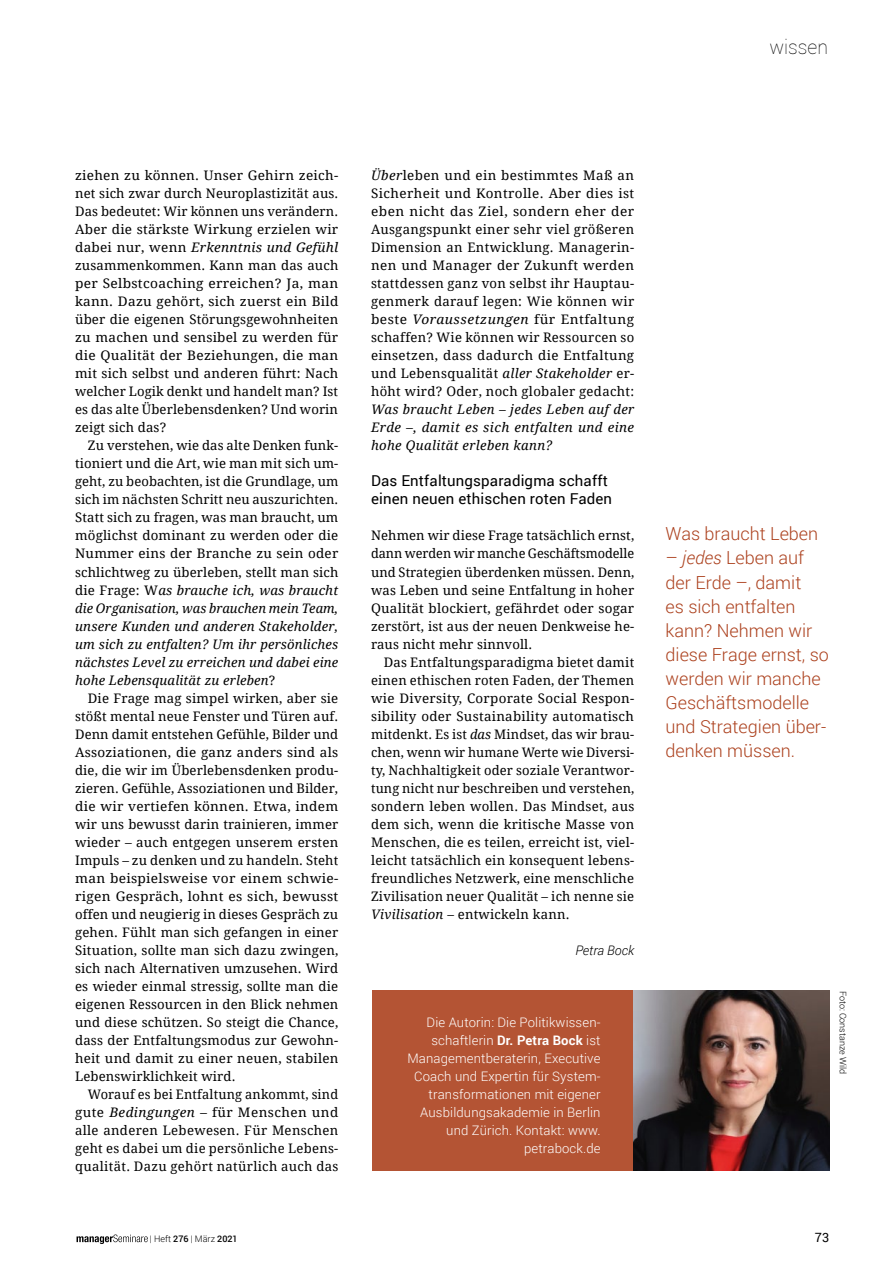
<style>
.page{position:relative;width:893px;height:1263px;background:#fff}
.page>*{position:absolute;margin:0;border:0;box-sizing:border-box;transform-origin:0 0}
.t1{font:100 19.5px "Roboto";color:#000}
.t2{font:300 18px/24px "Roboto";color:#ac411e}
.t3{font:15px/18px "Roboto";letter-spacing:.01em;color:#000}
.t4{font:13.2px/18px "Droid Serif";letter-spacing:.015em;color:#000;text-align:justify}
.t5{font:300 13.2px/18px "Roboto";letter-spacing:.01em;color:#fff;text-align:right}
.t6{font:italic 13.2px/18px "Droid Serif";letter-spacing:.03em;color:#000;text-align:justify}
.t7{font:italic 300 13.2px "Roboto";color:#000}
.t8{font:12.75px "Roboto";color:#000}
.t9{font:300 9px "Roboto";color:#000}
.s1{font-style:italic}
.s2{font-weight:700}
.s3{font-weight:500}
</style>
<div class="page">
<svg style="left:77px;top:1234px;width:71px;height:10px"></svg>
<div style="left:372px;top:990px;width:261px;height:180px;background:#b45434"></div>
<img style="left:633px;top:990px;width:197px;height:180px">
<h1 class="t1" style="left:769px;top:36px;width:60px">wissen</h1>
<p class="t4" style="left:75px;top:168px;width:265px">ziehen zu können. Unser Gehirn zeich&shy;net sich zwar durch Neuroplastizität aus.<br>Das bedeutet: Wir können uns verändern.<br>Aber die stärkste Wirkung erzielen wir dabei nur, wenn <span class="s1">Erkenntnis und Gefühl </span>zusammenkommen. Kann man das auch per Selbstcoaching erreichen? Ja, man kann. Dazu gehört, sich zuerst ein Bild über die eigenen Störungsgewohnheiten zu machen und sensibel zu werden für die Qualität der Beziehungen, die man mit sich selbst und anderen führt: Nach welcher Logik denkt und handelt man? Ist es das alte Überlebensdenken? Und worin zeigt sich das?</p>
<p class="t4" style="left:75px;top:438px;width:265px;text-indent:13px">Zu verstehen, wie das alte Denken funk&shy;tioniert und die Art, wie man mit sich um&shy;geht, zu beobachten, ist die Grundlage, um sich im nächsten Schritt neu auszurichten.<br>Statt sich zu fragen, was man braucht, um möglichst dominant zu werden oder die Nummer eins der Branche zu sein oder schlichtweg zu überleben, stellt man sich die Frage: W<span class="s1">as brauche ich, was braucht die Organisation, was brauchen mein Team, unsere Kunden und anderen Stakeholder, um sich zu entfalten? Um ihr persönliches nächstes Level zu erreichen und dabei eine hohe Lebensqualität zu erleben</span>?</p>
<p class="t4" style="left:75px;top:690px;width:265px;text-indent:13px">Die Frage mag simpel wirken, aber sie stößt mental neue Fenster und Türen auf.<br>Denn damit entstehen Gefühle, Bilder und Assoziationen, die ganz anders sind als die, die wir im Überlebensdenken produ&shy;zieren. Gefühle, Assoziationen und Bilder, die wir vertiefen können. Etwa, indem wir uns bewusst darin trainieren, immer wieder – auch entgegen unserem ersten Impuls – zu denken und zu handeln. Steht man beispielsweise vor einem schwie&shy;rigen Gespräch, lohnt es sich, bewusst offen und neugierig in dieses Gespräch zu gehen. Fühlt man sich gefangen in einer Situation, sollte man sich dazu zwingen, sich nach Alternativen umzusehen. Wird es wieder einmal stressig, sollte man die eigenen Ressourcen in den Blick nehmen und diese schützen. So steigt die Chance, dass der Entfaltungsmodus zur Gewohn&shy;heit und damit zu einer neuen, stabilen Lebenswirklichkeit wird.</p>
<p class="t4" style="left:75px;top:1086px;width:265px;text-indent:13px">Worauf es bei Entfaltung ankommt, sind gute <span class="s1">Bedingungen –</span> für Menschen und alle anderen Lebewesen. Für Menschen geht es dabei um die persönliche Lebens&shy;qualität. Dazu gehört natürlich auch das</p>
<p class="t4" style="left:371px;top:168px;width:265px"><span class="s1">Über</span>leben und ein bestimmtes Maß an Sicherheit und Kontrolle. Aber dies ist eben nicht das Ziel, sondern eher der Ausgangspunkt einer sehr viel größeren Dimension an Entwicklung. Managerin&shy;nen und Manager der Zukunft werden stattdessen ganz von selbst ihr Hauptau&shy;genmerk darauf legen: Wie können wir beste <span class="s1">Voraussetzungen</span> für Entfaltung schaffen? Wie können wir Ressourcen so einsetzen, dass dadurch die Entfaltung und Lebensqualität <span class="s1">aller Stakeholder</span> er&shy;höht wird? Oder, noch globaler gedacht:</p>
<p class="t6" style="left:371px;top:402px;width:265px">Was braucht Leben – jedes Leben auf der Erde –, damit es sich entfalten und eine hohe Qualität erleben kann?</p>
<p class="t3" style="left:371px;top:473px;width:242px">Das Entfaltungsparadigma schafft einen neuen ethischen roten Faden</p>
<p class="t4" style="left:371px;top:528px;width:265px">Nehmen wir diese Frage tatsächlich ernst, dann werden wir manche Geschäftsmodelle und Strategien überdenken müssen. Denn, was Leben und seine Entfaltung in hoher Qualität blockiert, gefährdet oder sogar zerstört, ist aus der neuen Denkweise he&shy;raus nicht mehr sinnvoll.</p>
<p class="t4" style="left:371px;top:654px;width:265px;text-indent:13px">Das Entfaltungsparadigma bietet damit einen ethischen roten Faden, der Themen wie Diversity, Corporate Social Respon&shy;sibility oder Sustainability automatisch mitdenkt. Es ist <span class="s1">das</span> Mindset, das wir brau&shy;chen, wenn wir humane Werte wie Diversi&shy;ty, Nachhaltigkeit oder soziale Verantwor&shy;tung nicht nur beschreiben und verstehen, sondern leben wollen. Das Mindset, aus dem sich, wenn die kritische Masse von Menschen, die es teilen, erreicht ist, viel&shy;leicht tatsächlich ein konsequent lebens&shy;freundliches Netzwerk, eine menschliche Zivilisation neuer Qualität – ich nenne sie <span class="s1">Vivilisation</span> – entwickeln kann.</p>
<p class="t7" style="left:575px;top:944px;width:60px">Petra Bock</p>
<p class="t5" style="left:407px;top:1012px;width:195px">Die Autorin: Die Politikwissen&shy;schaftlerin <span class="s2">Dr. Petra Bock</span> ist<br>Managementberaterin, Executive<br>Coach und Expertin für System&shy;transformationen mit eigener<br>Ausbildungsakademie in Berlin und Zürich. Kontakt: www. petrabock.de</p>
<h2 class="t2" style="left:666px;top:521px;width:154px">Was braucht Leben</h2>
<h2 class="t2" style="left:666px;top:545px;width:165px">– <span class="s1">jedes</span> Leben auf der Erde –, damit<br>es sich entfalten kann? Nehmen wir diese Frage ernst, so werden wir manche<br>Geschäftsmodelle und Strategien über&shy;denken müssen.</h2>
<p class="t9" style="left:849px;top:990px;width:85px;rotate:90deg">Foto: Constanze Wild</p>
<p class="t9" style="left:150px;top:1235px;width:89px">| Heft <span class="s3">276</span> | März <span class="s3">2021</span></p>
<p class="t8" style="left:815px;top:1232px;width:16px">73</p>
</div>
